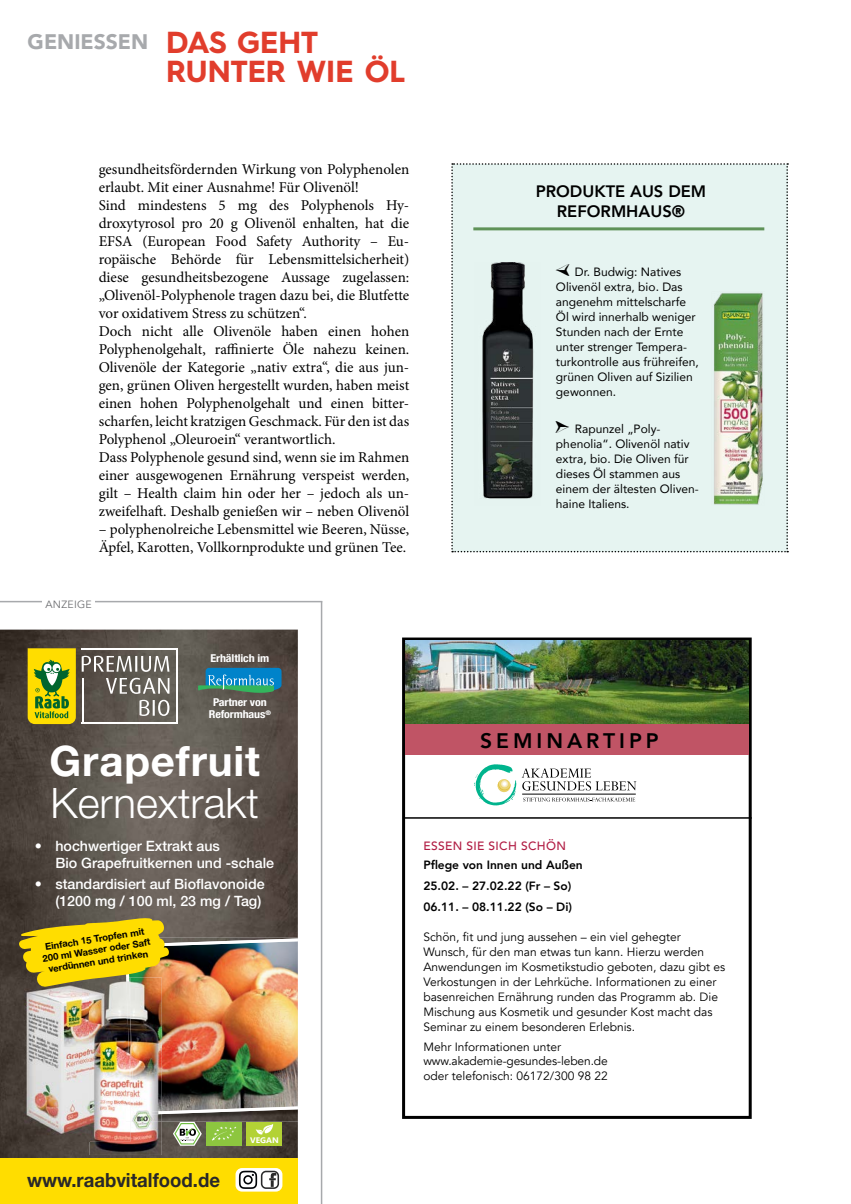
<style>
.page{position:relative;width:851px;height:1204px;background:#fff}
.page>*{position:absolute;margin:0;border:0;box-sizing:border-box;transform-origin:0 0}
.t1{font:300 42px/42px "Helvetica Neue LT";color:#fff}
.t2{font:700 30.45px "Hurme Geometric Sans 3";color:#e13d2c}
.t3{font:800 21px "Avenir";letter-spacing:.19em;color:#000}
.t4{font:900 21px "Avenir";color:#a7a9ac}
.t5{font:700 19.5px "Helvetica Neue LT";color:#292829;scale:.95 1}
.t6{font:800 16.5px/19.8px "Avenir";color:#000;text-align:center}
.Lauftext{font:15px/18px "Minion Pro";letter-spacing:-.005em;color:#000;text-align:justify}
.t7{font:500 14.25px/17.1px "Helvetica Neue LT";color:#fff}
.t8{font:12px/15px "Avenir";color:#000}
.Zwitis{font:12px/15px "Avenir";color:#000}
.t9{font:800 12px/21px "Avenir";color:#000}
.t10{font:500 12px "Avenir";letter-spacing:.03em;color:#b11d44}
.t11{font:700 condensed 10.8px/12px "Helvetica Neue LT Com";letter-spacing:-.01em;color:#fff;text-align:center;scale:1.11 1}
.t12{font:10.5px "Avenir";letter-spacing:.03em;color:#6d6e71}
.t13{font:700 9.45px/11.2px "Helvetica Neue LT";color:#000;text-align:center}
.t14{font:700 7.95px "Segoe UI";color:#fff;scale:1.05 1}
.s1{font-family:"Altemus Pointers";font-size:13.5px}
.s2{font-weight:700}
</style>
<div class="page">
<img style="left:0;top:629px;width:298px;height:335px">
<img style="left:0;top:964px;width:16px;height:50px">
<img style="left:0;top:1014px;width:36px;height:144px">
<img style="left:36px;top:1121px;width:262px;height:37px">
<div style="left:0;top:1158px;width:298px;height:45px;background:#fd0"></div>
<svg style="left:235px;top:1167px;width:47px;height:24px"></svg>
<svg style="left:239px;top:1170px;width:40px;height:18px"></svg>
<img style="left:162px;top:1115px;width:136px;height:6px">
<img style="left:2px;top:977px;width:88px;height:164px">
<img style="left:90px;top:1121px;width:72px;height:33px">
<img style="left:132px;top:1115px;width:30px;height:6px">
<img style="left:90px;top:1115px;width:40px;height:26px">
<img style="left:126px;top:1115px;width:4px;height:6px">
<img style="left:16px;top:915px;width:282px;height:200px">
<svg style="left:28px;top:648px;width:48px;height:76px;background:#c0c018"></svg>
<hr style="left:82px;top:648px;width:95px;height:1px;background:#fff">
<hr style="left:176px;top:648px;width:1px;height:75px;background:#fff">
<hr style="left:82px;top:678px;width:1px;height:45px;background:#fff">
<hr style="left:82px;top:722px;width:95px;height:1px;background:#fff">
<svg style="left:82px;top:655px;width:87px;height:61px;background:#7c7771"></svg>
<svg style="left:198px;top:667px;width:83px;height:25px;background:#2d8ea5"></svg>
<div style="left:206px;top:1121px;width:36px;height:24px;background:#8dc63f"></div>
<svg style="left:212px;top:1126px;width:24px;height:14px"></svg>
<div style="left:246px;top:1121px;width:36px;height:24px;background:#b3d235"></div>
<svg style="left:256px;top:1124px;width:17px;height:10px"></svg>
<svg style="left:173px;top:1121px;width:29px;height:24px"></svg>
<hr style="left:321px;top:601px;width:1px;height:602px;background:#a7a9ac">
<hr style="left:0;top:601px;width:322px;height:1px;background:#a7a9ac">
<div style="left:42px;top:597px;width:52px;height:12px;background:#fff"></div>
<div style="left:402px;top:637px;width:349px;height:481px;border:3px solid #000"></div>
<hr style="left:404px;top:817px;width:347px;height:1px;background:#000">
<img style="left:405px;top:640px;width:343px;height:84px">
<svg style="left:474px;top:764px;width:162px;height:41px"></svg>
<div style="left:405px;top:724px;width:343px;height:30px;background:#c05465"></div>
<div style="left:451px;top:163px;width:337px;height:389px;background:#e6f4f1"></div>
<img style="left:711px;top:291px;width:53px;height:214px">
<img style="left:475px;top:263px;width:65px;height:242px">
<hr style="left:473px;top:227px;width:291px;height:3px;background:#5f9258">
<p class="t4" style="left:28px;top:24px;width:122px">GENIESSEN</p>
<p class="t2" style="left:166px;top:21px;width:153px">DAS GEHT</p>
<p class="t2" style="left:166px;top:50px;width:241px">RUNTER WIE ÖL</p>
<p class="Lauftext" style="left:99px;top:160px;width:312px">gesundheitsfördernden Wirkung von Polyphenolen erlaubt. Mit einer Ausnahme! Für Olivenöl!</p>
<p class="Lauftext" style="left:99px;top:196px;width:312px">Sind mindestens 5 mg des Polyphenols Hy&shy;droxytyrosol pro 20 g Olivenöl enhalten, hat die EFSA (European Food Safety Authority – Eu&shy;ropäische Behörde für Lebensmittelsicherheit) diese gesundheitsbezogene Aussage zugelassen: „Olivenöl-Polyphenole tragen dazu bei, die Blutfette vor oxidativem Stress zu schützen“.</p>
<p class="Lauftext" style="left:99px;top:322px;width:312px">Doch nicht alle Olivenöle haben einen hohen Polyphenolgehalt, raffinierte Öle nahezu keinen.<br>Olivenöle der Kategorie „nativ extra“, die aus jun&shy;gen, grünen Oliven hergestellt wurden, haben meist einen hohen Polyphenolgehalt und einen bitter&shy;scharfen, leicht kratzigen Geschmack. Für den ist das Polyphenol „Oleuroein“ verantwortlich.</p>
<p class="Lauftext" style="left:99px;top:448px;width:312px">Dass Polyphenole gesund sind, wenn sie im Rahmen einer ausgewogenen Ernährung verspeist werden, gilt – Health claim hin oder her – jedoch als un&shy;zweifelhaft. Deshalb genießen wir – neben Olivenöl</p>
<p class="Lauftext" style="left:99px;top:520px;width:312px">– polyphenolreiche Lebensmittel wie Beeren, Nüsse,<br>Äpfel, Karotten, Vollkornprodukte und grünen Tee.</p>
<p class="t12" style="left:45px;top:598px;width:48px">ANZEIGE</p>
<p class="t6" style="left:535px;top:181px;width:172px">PRODUKTE AUS DEM<br>REFORMHAUS®</p>
<p class="Zwitis" style="left:556px;top:264px;width:144px"><span class="s1">*</span> Dr. Budwig: Natives<br>Olivenöl extra, bio. Das angenehm mittelscharfe<br>Öl wird innerhalb weniger<br>Stunden nach der Ernte unter strenger Tempera&shy;turkontrolle aus frühreifen, grünen Oliven auf Sizilien gewonnen.</p>
<p class="Zwitis" style="left:556px;top:421px;width:106px"><span class="s1">•</span> Rapunzel „Poly-</p>
<p class="Zwitis" style="left:556px;top:436px;width:144px">phenolia“. Olivenöl nativ extra, bio. Die Oliven für dieses Öl stammen aus einem der ältesten Oliven&shy;haine Italiens.</p>
<p class="t11" style="left:210px;top:652px;width:54px">Erhältlich im</p>
<p class="t11" style="left:209px;top:696px;width:57px">Partner von<br>Reformhaus<sup>®</sup></p>
<p class="t1" style="left:49px;top:739px;width:212px"><span class="s2">Grapefruit<br></span>Kernextrakt</p>
<p class="t7" style="left:55px;top:836px;width:220px;text-indent:-21px">• hochwertiger Extrakt aus<br>Bio Grapefruitkernen und -schale</p>
<p class="t7" style="left:35px;top:875px;width:231px;text-align:right">• standardisiert auf Bioflavonoide (1200 mg / 100 ml, 23 mg / Tag)</p>
<p class="t13" style="left:40px;top:941px;width:110px;rotate:-9deg">Einfach 15 Tropfen mit<br>200 ml Wasser oder Saft verdünnen und trinken</p>
<p class="t3" style="left:480px;top:724px;width:180px">SEMINARTIPP</p>
<p class="t10" style="left:423px;top:834px;width:144px">ESSEN SIE SICH SCHÖN</p>
<p class="t9" style="left:423px;top:854px;width:161px">Pflege von Innen und Außen<br>25.02. – 27.02.22 (Fr – So)</p>
<p class="t9" style="left:423px;top:896px;width:150px">06.11. – 08.11.22 (So – Di)</p>
<p class="t8" style="left:423px;top:929px;width:303px">Schön, fit und jung aussehen – ein viel gehegter Wunsch, für den man etwas tun kann. Hierzu werden Anwendungen im Kosmetikstudio geboten, dazu gibt es Verkostungen in der Lehrküche. Informationen zu einer basenreichen Ernährung runden das Programm ab. Die Mischung aus Kosmetik und gesunder Kost macht das Seminar zu einem besonderen Erlebnis.</p>
<p class="t8" style="left:423px;top:1039px;width:139px">Mehr Informationen unter</p>
<p class="t8" style="left:423px;top:1053px;width:186px">www.akademie-gesundes-leben.de</p>
<p class="t8" style="left:423px;top:1068px;width:186px">oder telefonisch: 06172/300 98 22</p>
<p class="t5" style="left:27px;top:1168px;width:204px">www.raabvitalfood.de</p>
<p class="t14" style="left:250px;top:1132px;width:29px">VEGAN</p>
</div>
